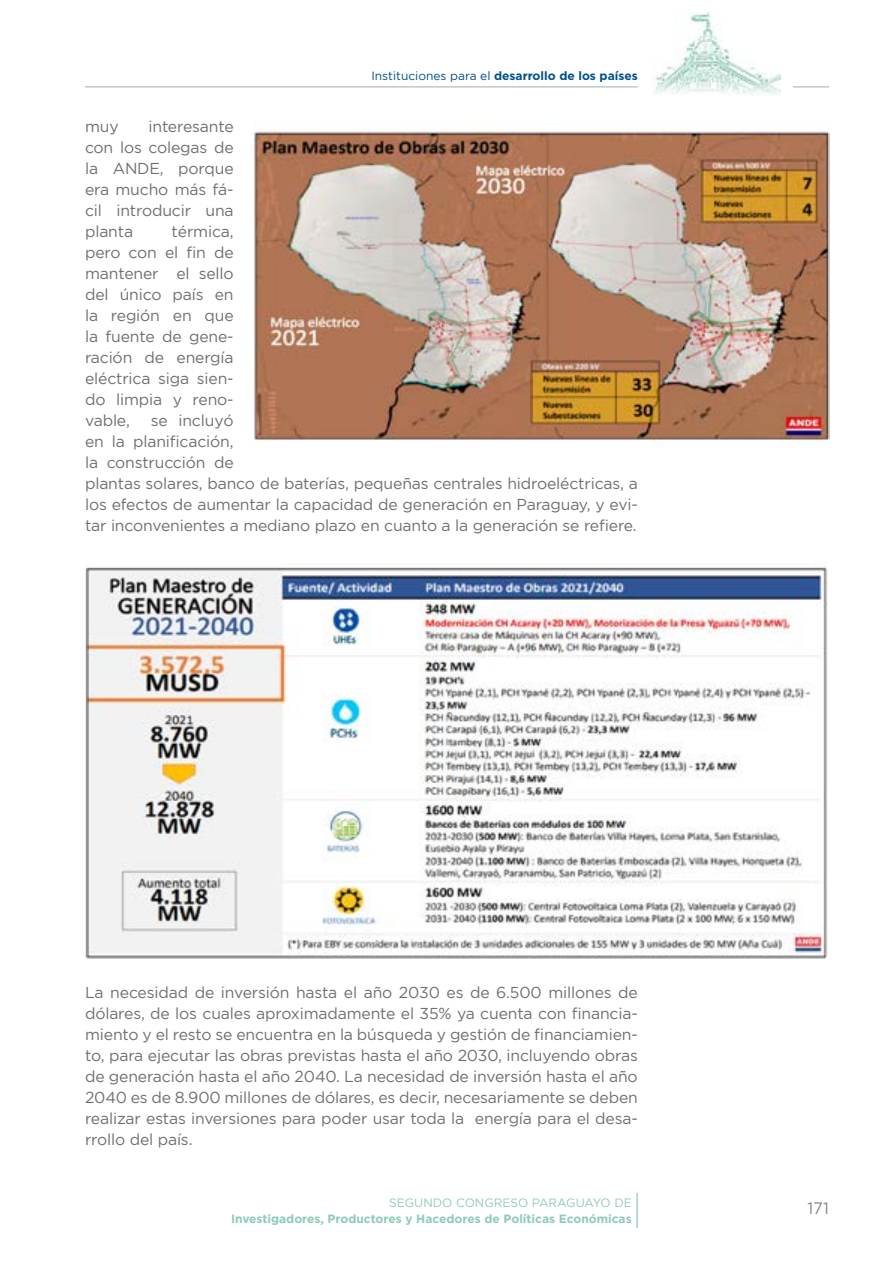
<style>
.page{position:relative;width:893px;height:1263px;background:#fff}
.page>*{position:absolute;margin:0;border:0;box-sizing:border-box;transform-origin:0 0}
.t1{font:16.5px "Homepage Baukasten";color:#878787}
.t2{font:15.75px/21px "Homepage Baukasten";letter-spacing:-.01em;color:#706f6f;text-align:justify}
.t3{font:700 12px "Homepage Baukasten";color:#8ecbb7}
.t4{font:700 12px "Homepage Baukasten";color:#00508b}
.t5{font:12px "Homepage Baukasten";color:#8ecbb7}
.s1{font-weight:400}
</style>
<div class="page">
<hr style="left:636px;top:1193px;width:2px;height:35px;background:#a1d3c2">
<img style="left:653px;top:13px;width:128px;height:82px">
<hr style="left:85px;top:86px;width:553px;height:2px;background:#c6c6c6">
<hr style="left:793px;top:86px;width:36px;height:2px;background:#c6c6c6">
<img style="left:255px;top:129px;width:574px;height:313px">
<img style="left:85px;top:567px;width:743px;height:392px">
<p class="t4" style="left:371px;top:69px;width:268px"><span class="s1">Instituciones para el</span> desarrollo de los países</p>
<p class="t2" style="left:85px;top:116px;width:150px;text-indent:63px">interesante con los colegas de la ANDE, porque era mucho más fá&shy;cil introducir una planta</p>
<p class="t2" style="left:85px;top:116px;width:35px">muy</p>
<p class="t2" style="left:85px;top:221px;width:150px;text-indent:87px">térmica, pero con el fin de mantener el sello del único país en la región en que la fuente de gene&shy;ración de energía eléctrica siga sien&shy;do limpia y reno&shy;vable,</p>
<p class="t2" style="left:85px;top:410px;width:554px;text-align:left;text-indent:66px">se incluyó<br>en la planificación,<br>la construcción de<br>plantas solares, banco de baterías, pequeñas centrales hidroeléctricas, a los efectos de aumentar la capacidad de generación en Paraguay, y evi&shy;tar inconvenientes a mediano plazo en cuanto a la generación se refiere.</p>
<p class="t2" style="left:85px;top:981px;width:554px">La necesidad de inversión hasta el año 2030 es de 6.500 millones de dólares, de los cuales aproximadamente el 35% ya cuenta con financia&shy;miento y el resto se encuentra en la búsqueda y gestión de financiamien&shy;to, para ejecutar las obras previstas hasta el año 2030, incluyendo obras de generación hasta el año 2040. La necesidad de inversión hasta el año 2040 es de 8.900 millones de dólares, es decir, necesariamente se deben realizar estas inversiones para poder usar toda la energía para el desa&shy;rrollo del país.</p>
<p class="t5" style="left:389px;top:1196px;width:244px">SEGUNDO CONGRESO PARAGUAYO DE</p>
<p class="t3" style="left:231px;top:1212px;width:402px">Investigadores, Productores y Hacedores de Políticas Económicas</p>
<p class="t1" style="left:807px;top:1199px;width:23px">171</p>
</div>
